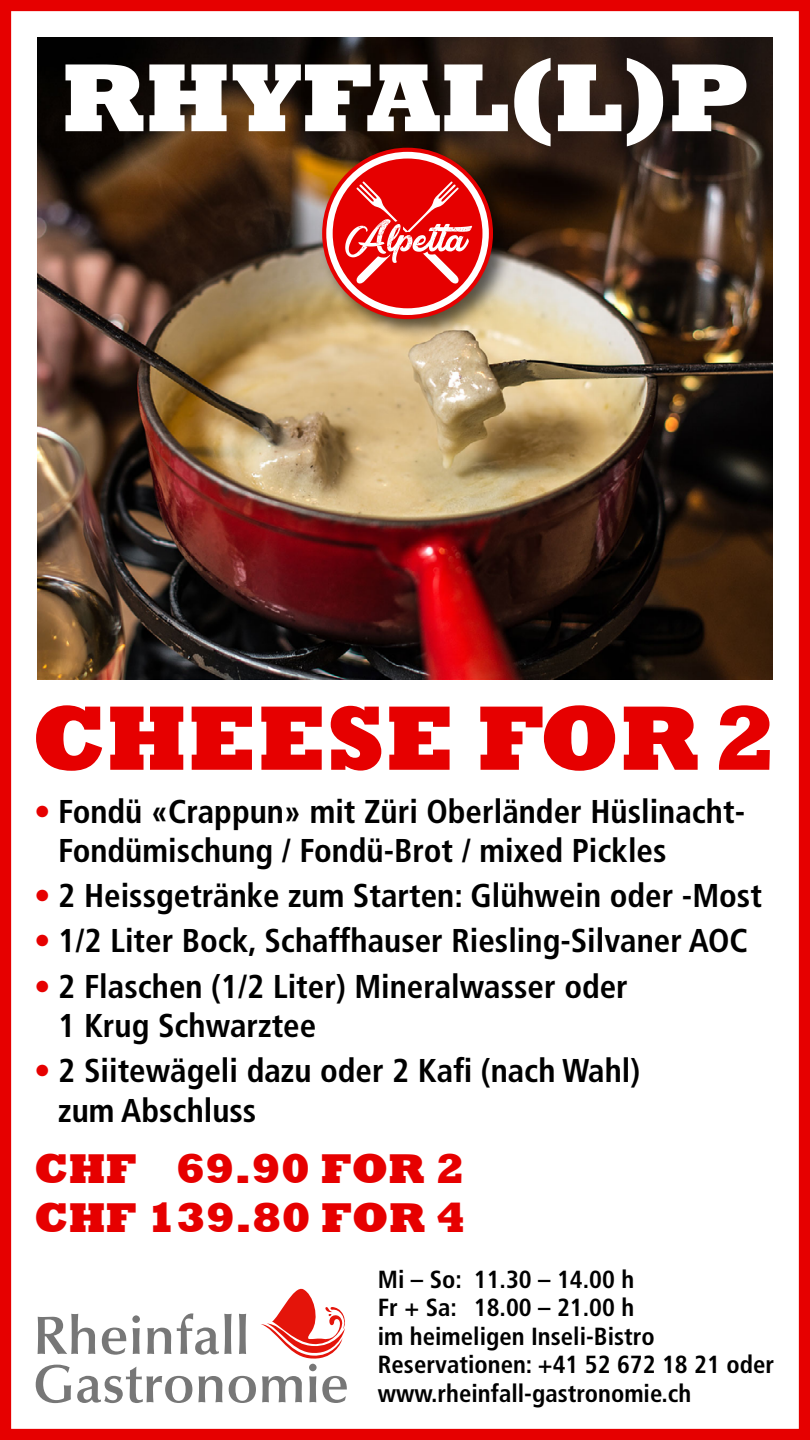
<style>
.page{position:relative;width:810px;height:1440px;background:#fff}
.page>*{position:absolute;margin:0;border:0;box-sizing:border-box;transform-origin:0 0}
.t1{font:800 98.18px "Rockwell";color:#fff}
.t2{font:800 93px "Rockwell";color:#e60000}
.t3{font:800 42.75px/48.8px "Rockwell";color:#e60000}
.t4{font:700 condensed 33px/39.6px "Frutiger LT Std";color:#000}
.t5{font:700 condensed 24.75px/28.5px "Frutiger LT Std";color:#000}
.s1{color:#e60000}
</style>
<div class="page">
<div style="left:0;top:0;width:810px;height:1440px;border:11px solid #e60000"></div>
<img style="left:38px;top:38px;width:734px;height:641px">
<svg style="left:36px;top:1289px;width:311px;height:114px"></svg>
<div style="left:318px;top:143px;width:197px;height:198px;background:#000;opacity:.6"></div>
<svg style="left:324px;top:150px;width:167px;height:167px"></svg>
<div style="left:322px;top:148px;width:171px;height:171px;border:4px solid #e60000;border-radius:50%"></div>
<div style="left:333px;top:159px;width:149px;height:149px;background:#e60000;border-radius:50%"></div>
<svg style="left:345px;top:181px;width:127px;height:103px"></svg>
<h1 class="t1" style="left:61px;top:42px;width:689px">RHYFAL(L)P</h1>
<h2 class="t2" style="left:32px;top:685px;width:747px">CHEESE FOR 2</h2>
<p class="t4" style="left:58px;top:792px;width:688px;text-indent:-24px"><span class="s1">•</span> Fondü «Crappun» mit Züri Oberländer Hüslinacht-<br>Fondümischung / Fondü-Brot / mixed Pickles</p>
<p class="t4" style="left:34px;top:876px;width:729px"><span class="s1">•</span> 2 Heissgetränke zum Starten: Glühwein oder -Most</p>
<p class="t4" style="left:34px;top:921px;width:715px"><span class="s1">•</span> 1/2 Liter Bock, Schaffhauser Riesling-Silvaner AOC</p>
<p class="t4" style="left:58px;top:966px;width:571px;text-indent:-24px"><span class="s1">•</span> 2 Flaschen (1/2 Liter) Mineralwasser oder<br>1 Krug Schwarztee</p>
<p class="t4" style="left:58px;top:1051px;width:583px;text-indent:-24px"><span class="s1">•</span> 2 Siitewägeli dazu oder 2 Kafi (nach Wahl) zum Abschluss</p>
<p class="t3" style="left:34px;top:1145px;width:433px">CHF 69.90 FOR 2<br>CHF 139.80 FOR 4</p>
<p class="t5" style="left:378px;top:1265px;width:398px">Mi – So: 11.30 – 14.00 h<br>Fr + Sa: 18.00 – 21.00 h<br>im heimeligen Inseli-Bistro<br>Reservationen: +41 52 672 18 21 oder www.rheinfall-gastronomie.ch</p>
</div>
